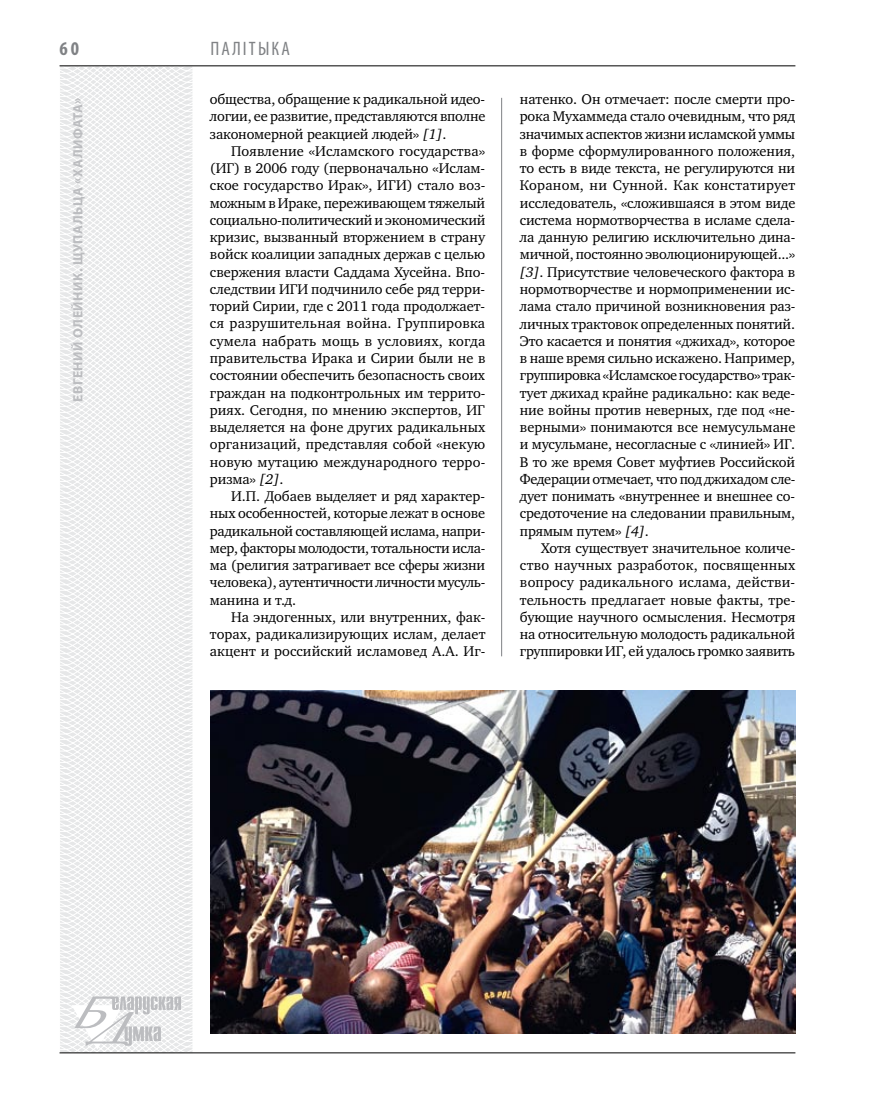
<style>
.page{position:relative;width:872px;height:1106px;background:#fff}
.page>*{position:absolute;margin:0;border:0;box-sizing:border-box;transform-origin:0 0}
.t1{font:condensed 19.5px "Myriad Pro";color:#808285}
.t2{font:700 condensed 19.5px "Myriad Pro";color:#808285}
.t3{font:14.4px/17.2px "Charter C";letter-spacing:-.01em;color:#000;text-align:justify}
.t4{font:700 13.5px "Myriad Pro";letter-spacing:.04em;color:#bcbdc0}
.s1{font-style:italic}
</style>
<div class="page">
<svg style="left:59px;top:65px;width:192px;height:989px"></svg>
<hr style="left:60px;top:1052px;width:735px;height:1px;background:#000">
<svg style="left:71px;top:996px;width:110px;height:53px"></svg>
<hr style="left:60px;top:65px;width:735px;height:1px;background:#000">
<hr style="left:501px;top:98px;width:1px;height:558px;background:#808285">
<img style="left:210px;top:691px;width:585px;height:342px">
<h1 class="t2" style="left:60px;top:37px;width:21px">60</h1>
<p class="t4" style="left:69px;top:402px;width:306px;rotate:-90deg">Евгений ОЛЕЙНИК. Щупальца «Халифата»</p>
<h1 class="t1" style="left:210px;top:37px;width:71px">Пал ітыка</h1>
<p class="t3" style="left:210px;top:91px;width:277px">общества, обращение к радикальной идео&shy;логии, ее развитие, представляются вполне закономерной реакцией людей» <span class="s1">[1]</span>.</p>
<p class="t3" style="left:210px;top:142px;width:277px;text-indent:21px">Появление «Исламского государства» (ИГ) в 2006 году (первоначально «Ислам&shy;ское государство Ирак», ИГИ) стало воз&shy;можным в Ираке, переживающем тяжелый социально-политический и экономический кризис, вызванный вторжением в страну войск коалиции западных держав с целью свержения власти Саддама Хусейна. Впо&shy;следствии ИГИ подчинило себе ряд терри&shy;торий Сирии, где с 2011 года продолжает&shy;ся разрушительная война. Группировка сумела набрать мощь в условиях, когда правительства Ирака и Сирии были не в состоянии обеспечить безопасность своих граждан на подконтрольных им террито&shy;риях. Сегодня, по мнению экспертов, ИГ выделяется на фоне других радикальных организаций, представляя собой «некую новую мутацию международного терро&shy;ризма» <span class="s1">[2]</span>.</p>
<p class="t3" style="left:210px;top:487px;width:277px;text-indent:21px">И.П. Добаев выделяет и ряд характер&shy;ных особенностей, которые лежат в основе радикальной составляющей ислама, напри&shy;мер, факторы молодости, тотальности исла&shy;ма (религия затрагивает все сферы жизни человека), аутентичности личности мусуль&shy;манина и т.д.</p>
<p class="t3" style="left:210px;top:608px;width:277px;text-indent:21px">На эндогенных, или внутренних, фак&shy;торах, радикализирующих ислам, делает акцент и российский исламовед А.А. Иг-</p>
<p class="t3" style="left:520px;top:91px;width:277px">натенко. Он отмечает: после смерти про&shy;рока Мухаммеда стало очевидным, что ряд значимых аспектов жизни исламской уммы в форме сформулированного положения, то есть в виде текста, не регулируются ни Кораном, ни Сунной. Как констатирует исследователь, «сложившаяся в этом виде система нормотворчества в исламе сдела&shy;ла данную религию исключительно дина&shy;мичной, постоянно эволюционирующей...» <span class="s1">[3]</span>. Присутствие человеческого фактора в нормотворчестве и нормоприменении ис&shy;лама стало причиной возникновения раз&shy;личных трактовок определенных понятий.<br>Это касается и понятия «джихад», которое в наше время сильно искажено. Например, группировка «Исламское государство» трак&shy;тует джихад крайне радикально: как веде&shy;ние войны против неверных, где под «не&shy;верными» понимаются все немусульмане и мусульмане, несогласные с «линией» ИГ.<br>В то же время Совет муфтиев Российской Федерации отмечает, что под джихадом сле&shy;дует понимать «внутреннее и внешнее со&shy;средоточение на следовании правильным, прямым путем» <span class="s1">[4]</span>.</p>
<p class="t3" style="left:520px;top:539px;width:277px;text-indent:21px">Хотя существует значительное количе&shy;ство научных разработок, посвященных вопросу радикального ислама, действи&shy;тельность предлагает новые факты, тре&shy;бующие научного осмысления. Несмотря на относительную молодость радикальной группировки ИГ, ей удалось громко заявить</p>
</div>
